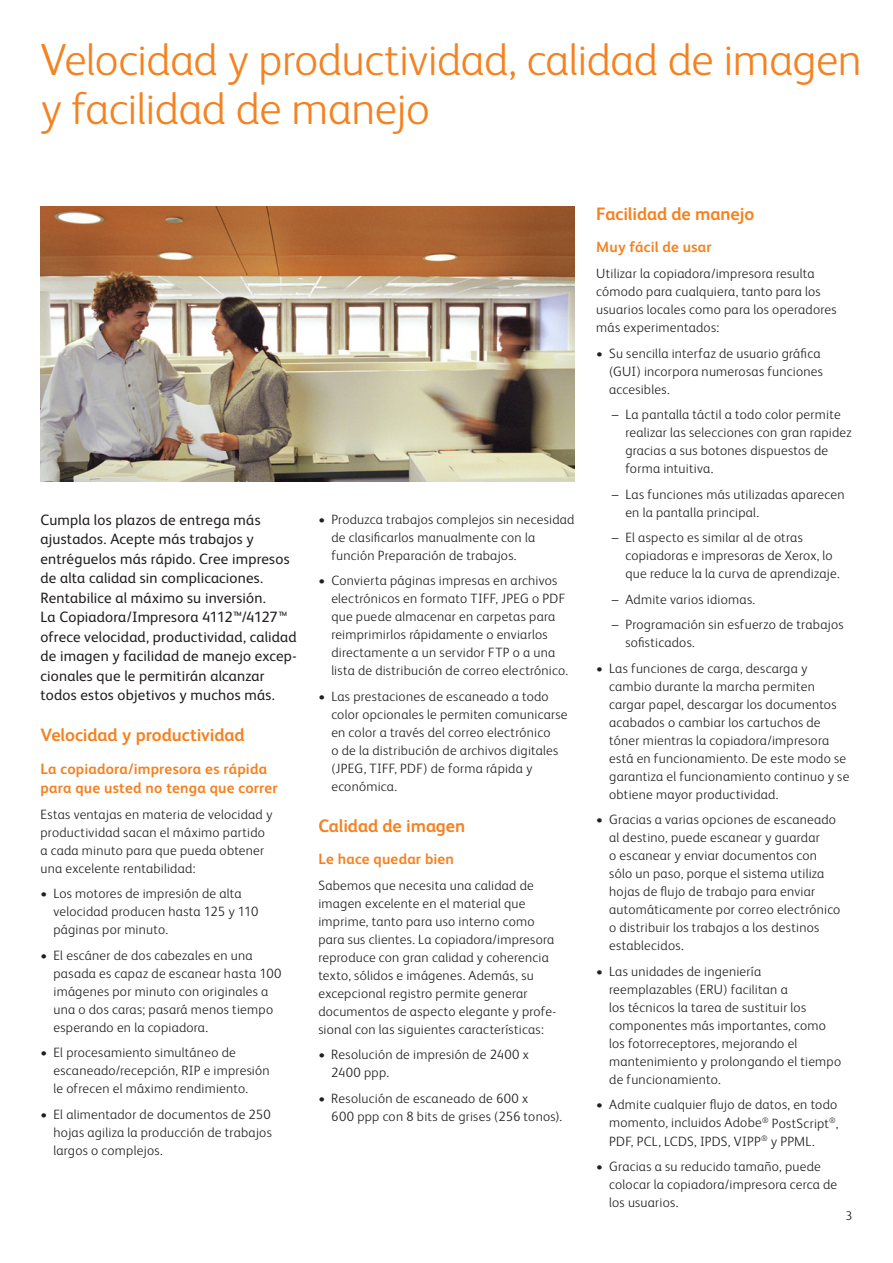
<style>
.page{position:relative;width:893px;height:1263px;background:#fff}
.page>*{position:absolute;margin:0;border:0;box-sizing:border-box;transform-origin:0 0}
.t1{font:300 45px/49.5px "Xerox Sans";letter-spacing:-.01em;color:#f58220}
.t2{font:700 18px "Xerox Sans";letter-spacing:-.005em;color:#f58220}
.t3{font:15px/19.5px "Xerox Sans";letter-spacing:.015em;color:#231f20}
.t4{font:700 15px/19.5px "Xerox Sans";letter-spacing:.015em;color:#f58220}
.t5{font:300 13.5px/18px "Xerox Sans";letter-spacing:.02em;color:#231f20}
.t6{font:300 12.75px "Xerox Sans";color:#231f20}
.s1{font-weight:700}
</style>
<div class="page">
<img style="left:40px;top:206px;width:535px;height:275px">
<h1 class="t1" style="left:40px;top:32px;width:823px">Velocidad y productividad, calidad de imagen y facilidad de manejo</h1>
<p class="t3" style="left:40px;top:509px;width:258px">Cumpla los plazos de entrega más ajustados. Acepte más trabajos y entréguelos más rápido. Cree impresos de alta calidad sin complicaciones.<br>Rentabilice al máximo su inversión.<br>La Copiadora/Impresora 4112™/4127™ ofrece velocidad, productividad, calidad de imagen y facilidad de manejo excep&shy;cionales que le permitirán alcanzar todos estos objetivos y muchos más.</p>
<h2 class="t2" style="left:40px;top:723px;width:206px">Velocidad y productividad</h2>
<p class="t4" style="left:40px;top:758px;width:239px">La copiadora/impresora es rápida para que usted no tenga que correr</p>
<p class="t5" style="left:40px;top:804px;width:233px">Estas ventajas en materia de velocidad y productividad sacan el máximo partido a cada minuto para que pueda obtener una excelente rentabilidad:</p>
<p class="t5" style="left:53px;top:884px;width:207px;text-indent:-13px"><span class="s1">•</span> Los motores de impresión de alta velocidad producen hasta 125 y 110 páginas por minuto.</p>
<p class="t5" style="left:53px;top:945px;width:230px;text-indent:-13px"><span class="s1">•</span> El escáner de dos cabezales en una pasada es capaz de escanear hasta 100 imágenes por minuto con originales a una o dos caras; pasará menos tiempo esperando en la copiadora.</p>
<p class="t5" style="left:53px;top:1043px;width:218px;text-indent:-13px"><span class="s1">•</span> El procesamiento simultáneo de escaneado/recepción, RIP e impresión le ofrecen el máximo rendimiento.</p>
<p class="t5" style="left:53px;top:1105px;width:220px;text-align:justify;text-indent:-13px"><span class="s1">•</span> El alimentador de documentos de 250 hojas agiliza la producción de trabajos largos o complejos.</p>
<p class="t5" style="left:331px;top:509px;width:245px;text-indent:-13px"><span class="s1">•</span> Produzca trabajos complejos sin necesidad de clasificarlos manualmente con la función Preparación de trabajos.</p>
<p class="t5" style="left:331px;top:571px;width:238px;text-indent:-13px"><span class="s1">•</span> Convierta páginas impresas en archivos electrónicos en formato TIFF, JPEG o PDF que puede almacenar en carpetas para reimprimirlos rápidamente o enviarlos directamente a un servidor FTP o a una lista de distribución de correo electrónico.</p>
<p class="t5" style="left:331px;top:686px;width:238px;text-indent:-13px"><span class="s1">•</span> Las prestaciones de escaneado a todo color opcionales le permiten comunicarse en color a través del correo electrónico<br>o de la distribución de archivos digitales (JPEG, TIFF, PDF) de forma rápida y económica.</p>
<h2 class="t2" style="left:318px;top:813px;width:149px">Calidad de imagen</h2>
<p class="t4" style="left:318px;top:849px;width:137px">Le hace quedar bien</p>
<p class="t5" style="left:318px;top:875px;width:239px">Sabemos que necesita una calidad de imagen excelente en el material que imprime, tanto para uso interno como para sus clientes. La copiadora/impresora reproduce con gran calidad y coherencia texto, sólidos e imágenes. Además, su excepcional registro permite generar documentos de aspecto elegante y profe&shy;sional con las siguientes características:</p>
<p class="t5" style="left:331px;top:1045px;width:199px;text-indent:-13px"><span class="s1">•</span> Resolución de impresión de 2400 x<br>2400 ppp.</p>
<p class="t5" style="left:331px;top:1088px;width:232px;text-indent:-13px"><span class="s1">•</span> Resolución de escaneado de 600 x<br>600 ppp con 8 bits de grises (256 tonos).</p>
<h2 class="t2" style="left:596px;top:201px;width:160px">Facilidad de manejo</h2>
<p class="t4" style="left:596px;top:237px;width:117px">Muy fácil de usar</p>
<p class="t5" style="left:596px;top:264px;width:242px">Utilizar la copiadora/impresora resulta cómodo para cualquiera, tanto para los usuarios locales como para los operadores más experimentados:</p>
<p class="t5" style="left:609px;top:343px;width:215px;text-indent:-13px"><span class="s1">•</span> Su sencilla interfaz de usuario gráfica (GUI) incorpora numerosas funciones accesibles.</p>
<p class="t5" style="left:625px;top:405px;width:228px;text-indent:-14px">– La pantalla táctil a todo color permite realizar las selecciones con gran rapidez gracias a sus botones dispuestos de forma intuitiva.</p>
<p class="t5" style="left:625px;top:484px;width:221px;text-indent:-14px">– Las funciones más utilizadas aparecen en la pantalla principal.</p>
<p class="t5" style="left:625px;top:528px;width:216px;text-indent:-14px">– El aspecto es similar al de otras copiadoras e impresoras de Xerox, lo que reduce la la curva de aprendizaje.</p>
<p class="t5" style="left:612px;top:589px;width:145px">– Admite varios idiomas.</p>
<p class="t5" style="left:625px;top:615px;width:220px;text-indent:-14px">– Programación sin esfuerzo de trabajos sofisticados.</p>
<p class="t5" style="left:609px;top:659px;width:242px;text-indent:-13px"><span class="s1">•</span> Las funciones de carga, descarga y cambio durante la marcha permiten cargar papel, descargar los documentos acabados o cambiar los cartuchos de tóner mientras la copiadora/impresora está en funcionamiento. De este modo se garantiza el funcionamiento continuo y se obtiene mayor productividad.</p>
<p class="t5" style="left:609px;top:810px;width:233px;text-indent:-13px"><span class="s1">•</span> Gracias a varias opciones de escaneado al destino, puede escanear y guardar<br>o escanear y enviar documentos con sólo un paso, porque el sistema utiliza hojas de flujo de trabajo para enviar automáticamente por correo electrónico o distribuir los trabajos a los destinos establecidos.</p>
<p class="t5" style="left:609px;top:962px;width:234px;text-indent:-13px"><span class="s1">•</span> Las unidades de ingeniería reemplazables (ERU) facilitan a<br>los técnicos la tarea de sustituir los componentes más importantes, como los fotorreceptores, mejorando el mantenimiento y prolongando el tiempo de funcionamiento.</p>
<p class="t5" style="left:609px;top:1095px;width:231px;text-align:justify;text-indent:-13px"><span class="s1">•</span> Admite cualquier flujo de datos, en todo momento, incluidos Adobe<sup>®</sup> PostScript<sup>®</sup>, PDF, PCL, LCDS, IPDS, VIPP<sup>®</sup> y PPML.</p>
<p class="t5" style="left:609px;top:1157px;width:230px;text-indent:-13px"><span class="s1">•</span> Gracias a su reducido tamaño, puede colocar la copiadora/impresora cerca de los usuarios.</p>
<p class="t6" style="left:846px;top:1207px;width:8px">3</p>
</div>
